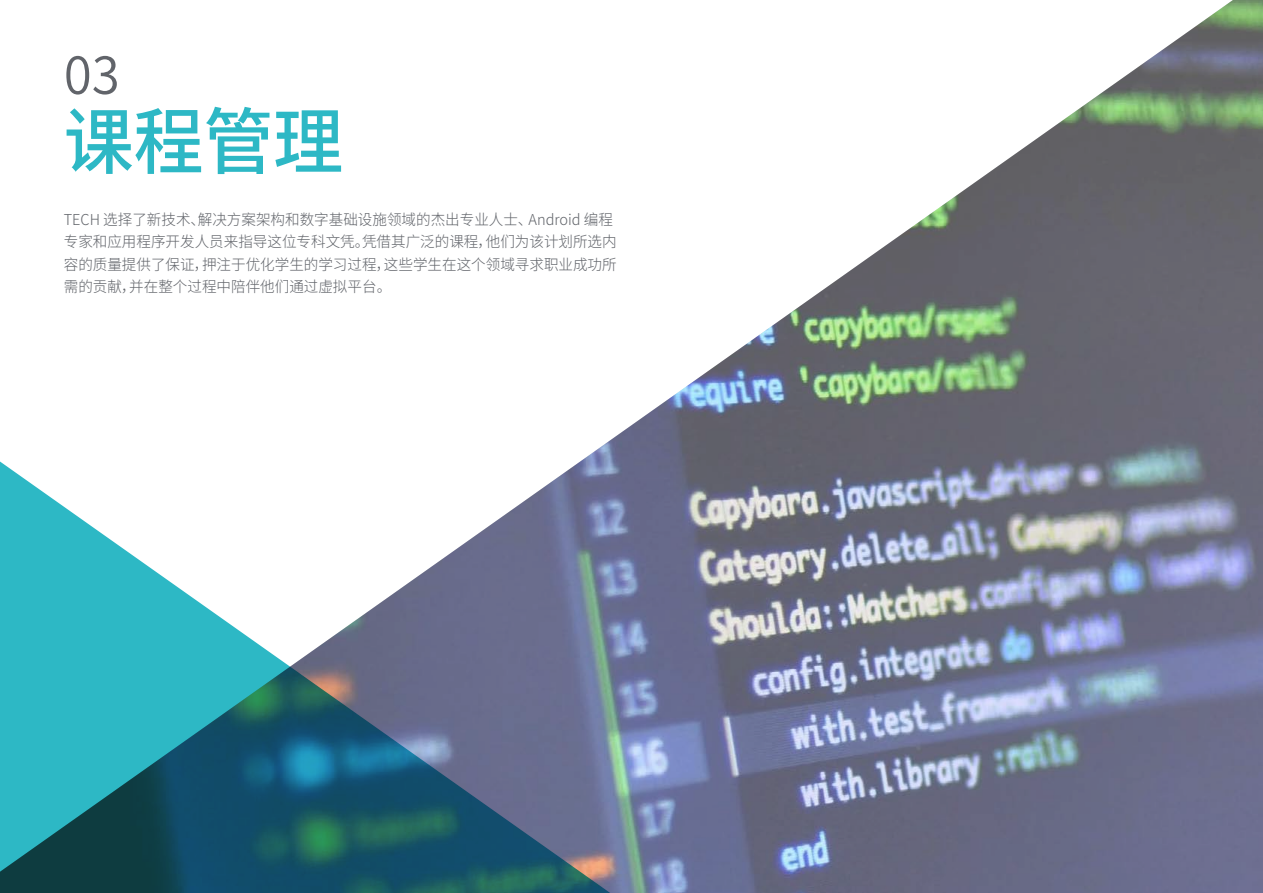
<style>
.page{position:relative;width:1263px;height:893px;background:#fff}
.page>*{position:absolute;margin:0;border:0;box-sizing:border-box;transform-origin:0 0}
.t1{font:500 72px "Source Han Sans CN";color:#2db8c5}
.t2{font:52.5px "Source Han Sans CN";color:#61646a}
.t3{font:300 15px/22.5px "Source Han Sans CN";color:#61646a}
</style>
<div class="page">
<img style="left:602px;top:0;width:661px;height:893px">
<svg style="left:0;top:446px;width:640px;height:447px"></svg>
<h2 class="t2" style="left:64px;top:45px;width:57px">03</h2>
<h1 class="t1" style="left:64px;top:101px;width:281px">课程管理</h1>
<p class="t3" style="left:64px;top:208px;width:554px">TECH 选择了新技术、解决方案架构和数字基础设施领域的杰出专业人士、Android 编程专家和应用程序开发人员来指导这位专科文凭。凭借其广泛的课程，他们为该计划所选内容的质量提供了保证，押注于优化学生的学习过程，这些学生在这个领域寻求职业成功所需的贡献，并在整个过程中陪伴他们通过虚拟平台。</p>
</div>
